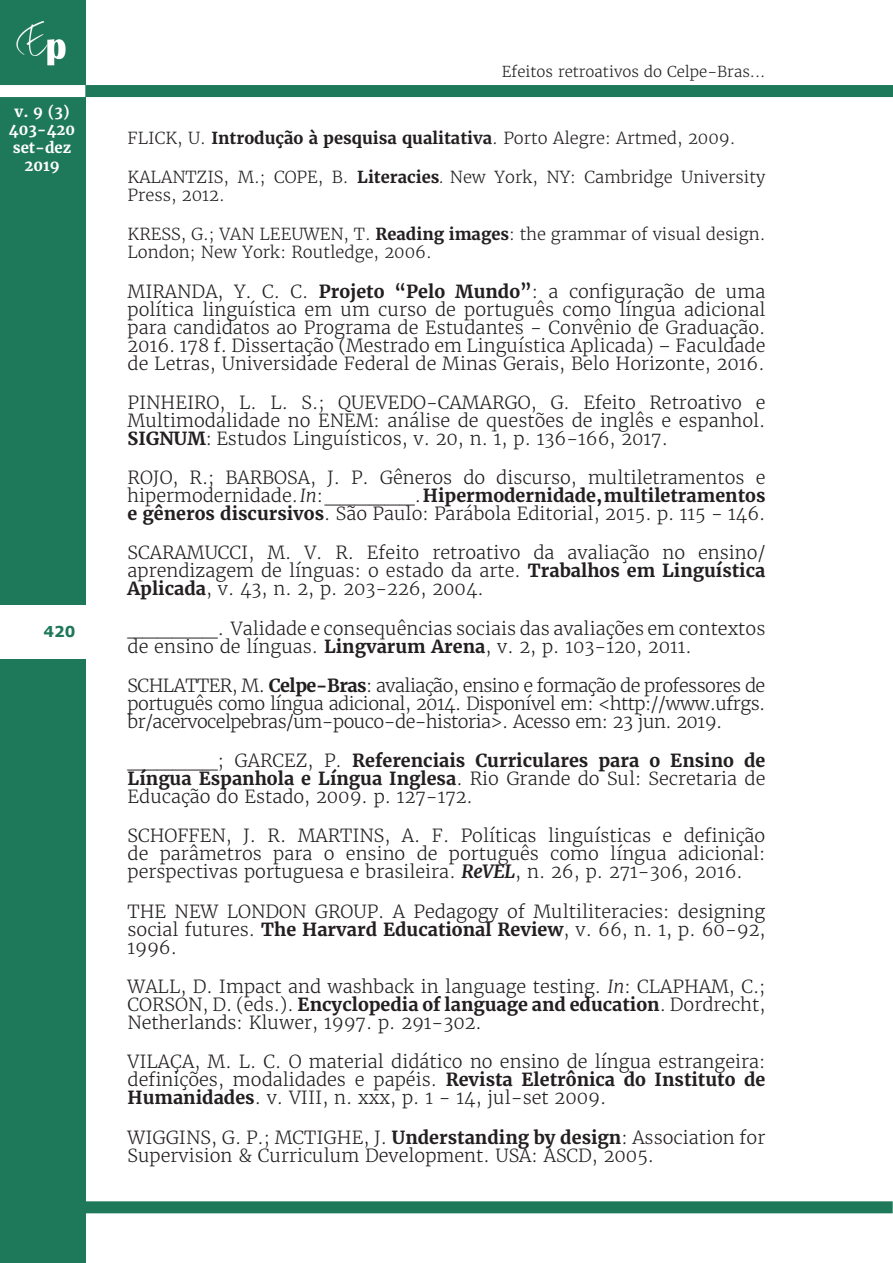
<style>
.page{position:relative;width:893px;height:1263px;background:#fff}
.page>*{position:absolute;margin:0;border:0;box-sizing:border-box;transform-origin:0 0}
.Referências{font:300 18px/18px "Merriweather";color:#231f20;text-align:justify}
.Referências-2{font:300 16.5px/18px "Merriweather";color:#231f20}
.t1{font:300 15px "Merriweather";color:#231f20}
.t2{font:700 15px/18px "Merriweather";color:#fff;text-align:center}
.t3{font:700 15px "Verdana";color:#1e785a}
.s1{font-weight:700}
.s2{font-style:italic}
.s3{font-weight:700;font-style:italic}
</style>
<div class="page">
<div style="left:0;top:0;width:85px;height:1263px;background:#1e785a"></div>
<img style="left:16px;top:21px;width:50px;height:45px">
<div style="left:85px;top:85px;width:808px;height:12px;background:#1e785a"></div>
<div style="left:0;top:85px;width:85px;height:12px;background:#fff"></div>
<div style="left:0;top:605px;width:85px;height:53px;background:#fff"></div>
<div style="left:84px;top:1201px;width:809px;height:12px;background:#1e785a"></div>
<p class="t2" style="left:9px;top:103px;width:68px">v. 9 (3)<br>403-420 set-dez<br>2019</p>
<p class="t3" style="left:44px;top:622px;width:33px">420</p>
<p class="t1" style="left:502px;top:62px;width:265px">Efeitos retroativos do Celpe-Bras...</p>
<p class="Referências-2" style="left:128px;top:129px;width:609px">FLICK, U. <span class="s1">Introdução à pesquisa qualitativa</span>. Porto Alegre: Artmed, 2009.</p>
<p class="Referências-2" style="left:128px;top:168px;width:639px">KALANTZIS, M.; COPE, B. <span class="s1">Literacies</span><span class="s2">.</span> New York, NY: Cambridge University<br>Press, 2012.</p>
<p class="Referências-2" style="left:128px;top:225px;width:639px">KRESS, G.; VAN LEEUWEN, T. <span class="s1">Reading images</span>: the grammar of visual design.<br>London; New York: Routledge, 2006.</p>
<p class="Referências" style="left:128px;top:282px;width:639px">MIRANDA, Y. C. C. <span class="s1">Projeto “Pelo Mundo”</span>: a configuração de uma política linguística em um curso de português como língua adicional para candidatos ao Programa de Estudantes - Convênio de Graduação.<br>2016. 178 f. Dissertação (Mestrado em Linguística Aplicada) – Faculdade de Letras, Universidade Federal de Minas Gerais, Belo Horizonte, 2016.</p>
<p class="Referências" style="left:128px;top:393px;width:639px">PINHEIRO, L. L. S.; QUEVEDO-CAMARGO, G. Efeito Retroativo e Multimodalidade no ENEM: análise de questões de inglês e espanhol.<br><span class="s1">SIGNUM</span>: Estudos Linguísticos, v. 20, n. 1, p. 136-166, 2017.</p>
<p class="Referências" style="left:128px;top:469px;width:639px">ROJO, R.; BARBOSA, J. P. Gêneros do discurso, multiletramentos e hipermodernidade. <span class="s2">In</span>: ______. <span class="s1">Hipermodernidade, multiletramentos e gêneros discursivos</span>. São Paulo: Parábola Editorial, 2015. p. 115 - 146.</p>
<p class="Referências" style="left:128px;top:544px;width:639px">SCARAMUCCI, M. V. R. Efeito retroativo da avaliação no ensino/ aprendizagem de línguas: o estado da arte. <span class="s1">Trabalhos em Linguística Aplicada</span>, v. 43, n. 2, p. 203-226, 2004.</p>
<p class="Referências" style="left:128px;top:619px;width:639px">______. Validade e consequências sociais das avaliações em contextos de ensino de línguas. <span class="s1">Lingvarum Arena</span>, v. 2, p. 103-120, 2011.</p>
<p class="Referências" style="left:128px;top:676px;width:639px">SCHLATTER, M. <span class="s1">Celpe-Bras</span>: avaliação, ensino e formação de professores de português como língua adicional, 2014. Disponível em: &lt;http://www.ufrgs. br/acervocelpebras/um-pouco-de-historia&gt;. Acesso em: 23 jun. 2019.</p>
<p class="Referências" style="left:128px;top:752px;width:639px">______; GARCEZ, P. <span class="s1">Referenciais Curriculares para o Ensino de Língua Espanhola e Língua Inglesa</span>. Rio Grande do Sul: Secretaria de Educação do Estado, 2009. p. 127-172.</p>
<p class="Referências" style="left:128px;top:827px;width:639px">SCHOFFEN, J. R. MARTINS, A. F. Políticas linguísticas e definição de parâmetros para o ensino de português como língua adicional: perspectivas portuguesa e brasileira. <span class="s3">ReVEL</span>, n. 26, p. 271-306, 2016.</p>
<p class="Referências" style="left:128px;top:902px;width:639px">THE NEW LONDON GROUP. A Pedagogy of Multiliteracies: designing social futures. <span class="s1">The Harvard Educational Review</span>, v. 66, n. 1, p. 60-92, 1996.</p>
<p class="Referências" style="left:128px;top:978px;width:639px">WALL, D. Impact and washback in language testing. <span class="s2">In</span>: CLAPHAM, C.; CORSON, D. (eds.). <span class="s1">Encyclopedia of language and education</span>. Dordrecht, Netherlands: Kluwer, 1997. p. 291-302.</p>
<p class="Referências" style="left:128px;top:1053px;width:639px">VILAÇA, M. L. C. O material didático no ensino de língua estrangeira: definições, modalidades e papéis. <span class="s1">Revista Eletrônica do Instituto de Humanidades</span>. v. VIII, n. xxx, p. 1 - 14, jul-set 2009.</p>
<p class="Referências" style="left:128px;top:1128px;width:639px">WIGGINS, G. P.; MCTIGHE, J. <span class="s1">Understanding by design</span>: Association for<br>Supervision &amp; Curriculum Development. USA: ASCD, 2005.</p>
</div>
